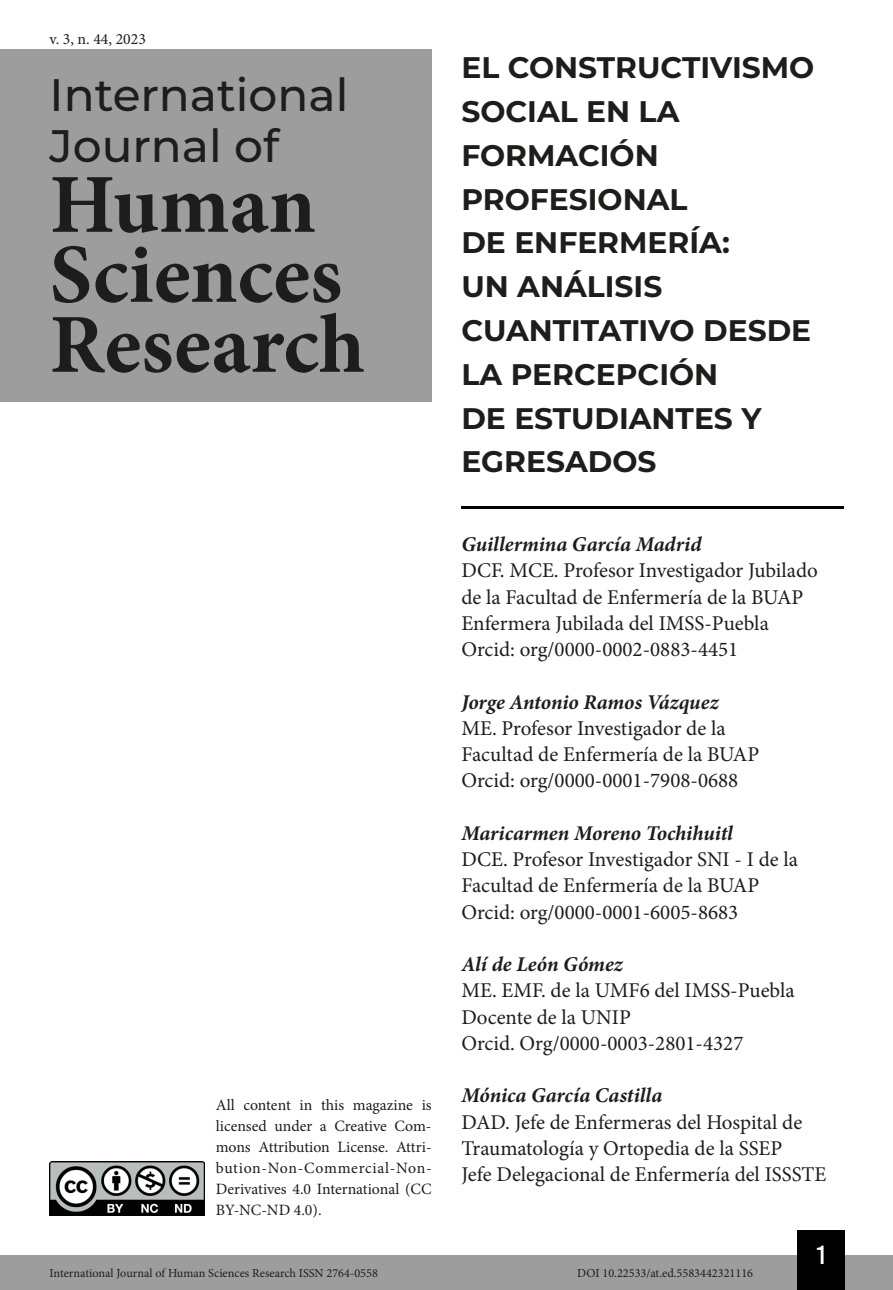
<style>
.page{position:relative;width:893px;height:1290px;background:#fff}
.page>*{position:absolute;margin:0;border:0;box-sizing:border-box;transform-origin:0 0}
.t1{font:700 84px/70px "Minion Pro";color:#1d1d1b}
.t2{font:500 45.5px/50.8px "Montserrat";color:#1d1d1b}
.t3{font:700 29.75px/43.8px "Montserrat";color:#1d1d1b}
.t4{font:26.25px "Bebas Kai";color:#fff}
.t5{font:21px/26.2px "Minion Pro";color:#1d1d1b}
.t6{font:italic 700 21px "Minion Pro";letter-spacing:-.005em;color:#1d1d1b}
.t7{font:15.75px/21px "Minion Pro";color:#1d1d1b;text-align:justify}
.t8{font:12.25px "Minion Pro";color:#1d1d1b}
</style>
<div class="page">
<div style="left:0;top:1255px;width:893px;height:35px;background:#9d9d9d"></div>
<div style="left:797px;top:1230px;width:48px;height:60px;background:#000"></div>
<img style="left:50px;top:1161px;width:154px;height:54px">
<div style="left:0;top:50px;width:432px;height:352px;background:#9d9d9d"></div>
<hr style="left:461px;top:506px;width:382px;height:2px;background:#000">
<p class="t7" style="left:50px;top:28px;width:98px">v. 3, n. 44, 2023</p>
<h2 class="t2" style="left:50px;top:68px;width:300px">International<br>Journal of</h2>
<h1 class="t1" style="left:50px;top:169px;width:317px">Human<br>Sciences<br>Research</h1>
<p class="t7" style="left:216px;top:1095px;width:217px">All content in this magazine is licensed under a Creative Com&shy;mons Attribution License. Attri&shy;bution-Non-Commercial-Non-Derivatives 4.0 International (CC BY-NC-ND 4.0).</p>
<h3 class="t3" style="left:461px;top:44px;width:354px">EL CONSTRUCTIVISMO<br>SOCIAL EN LA<br>FORMACIÓN<br>PROFESIONAL<br>DE ENFERMERÍA:<br>UN ANÁLISIS<br>CUANTITATIVO DESDE<br>LA PERCEPCIÓN<br>DE ESTUDIANTES Y<br>EGRESADOS</h3>
<p class="t6" style="left:461px;top:529px;width:242px">Guillermina García Madrid</p>
<p class="t5" style="left:461px;top:557px;width:358px">DCF. MCE. Profesor Investigador Jubilado de la Facultad de Enfermería de la BUAP Enfermera Jubilada del IMSS-Puebla Orcid: org/0000-0002-0883-4451</p>
<p class="t6" style="left:461px;top:687px;width:258px">Jorge Antonio Ramos Vázquez</p>
<p class="t5" style="left:461px;top:715px;width:299px">ME. Profesor Investigador de la<br>Facultad de Enfermería de la BUAP<br>Orcid: org/0000-0001-7908-0688</p>
<p class="t6" style="left:461px;top:818px;width:273px">Maricarmen Moreno Tochihuitl</p>
<p class="t5" style="left:461px;top:846px;width:338px">DCE. Profesor Investigador SNI - I de la<br>Facultad de Enfermería de la BUAP<br>Orcid: org/0000-0001-6005-8683</p>
<p class="t6" style="left:461px;top:949px;width:163px">Alí de León Gómez</p>
<p class="t5" style="left:461px;top:977px;width:335px">ME. EMF. de la UMF6 del IMSS-Puebla<br>Docente de la UNIP<br>Orcid. Org/0000-0003-2801-4327</p>
<p class="t6" style="left:461px;top:1080px;width:202px">Mónica García Castilla</p>
<p class="t5" style="left:461px;top:1109px;width:366px">DAD. Jefe de Enfermeras del Hospital de<br>Traumatología y Ortopedia de la SSEP<br>Jefe Delegacional de Enfermería del ISSSTE</p>
<p class="t4" style="left:817px;top:1241px;width:10px">1</p>
<p class="t8" style="left:50px;top:1265px;width:330px">International Journal of Human Sciences Research ISSN 2764-0558</p>
<p class="t8" style="left:577px;top:1265px;width:177px">DOI 10.22533/at.ed.5583442321116</p>
</div>
